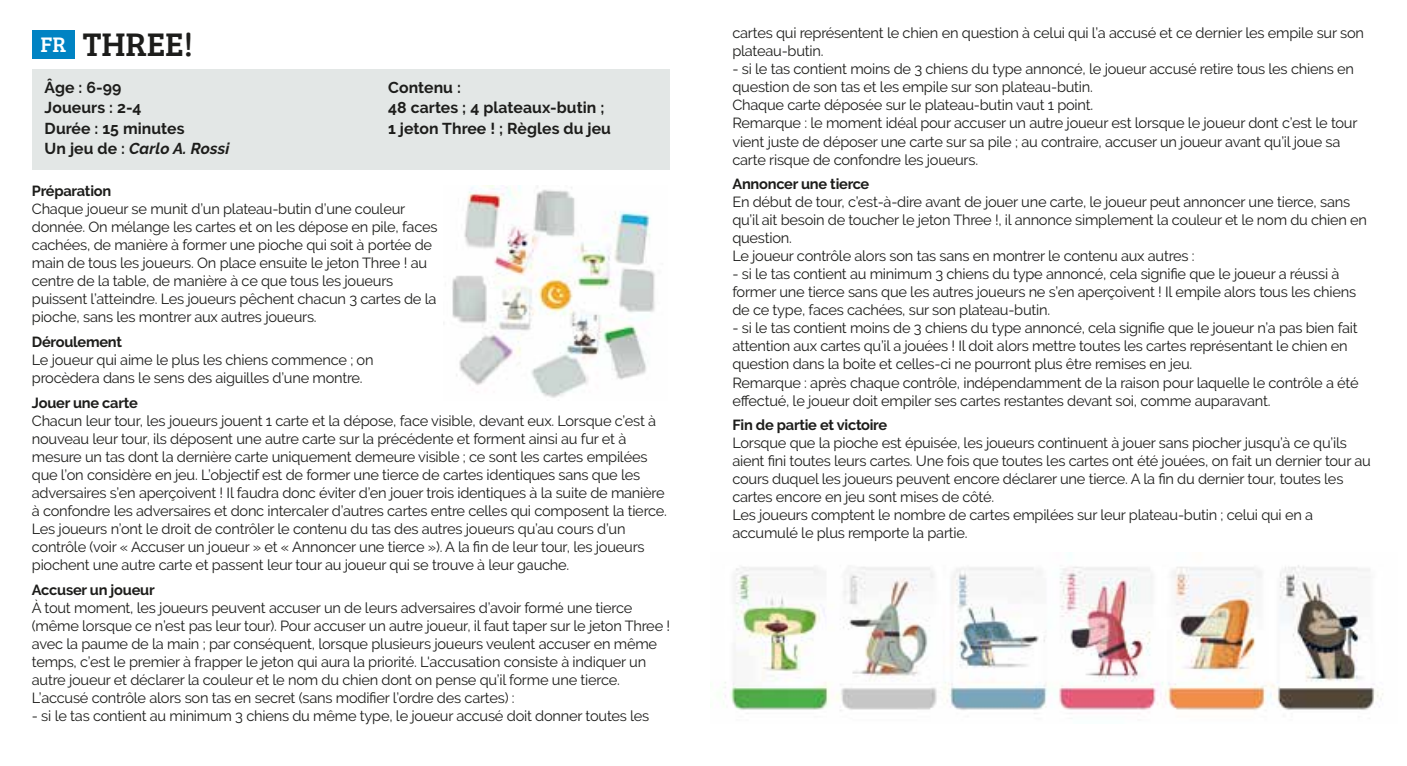
<style>
.page{position:relative;width:1407px;height:766px;background:#fff}
.page>*{position:absolute;margin:0;border:0;box-sizing:border-box;transform-origin:0 0}
.t1{font:33.75px "Bree Serif";color:#1d1d1b}
.t2{font:700 15.75px/20.2px "Raleway";letter-spacing:.005em;color:#1d1d1b}
.t3{font:14.62px/18px "Raleway";letter-spacing:-.015em;color:#1d1d1b}
.t4{font:700 14.62px "Raleway";letter-spacing:-.015em;color:#1d1d1b}
.s1{font-size:21.82px;color:#fff}
.s2{font-style:italic}
</style>
<div class="page">
<img style="left:723px;top:552px;width:660px;height:162px">
<div style="left:32px;top:30px;width:43px;height:29px;background:#0083c3"></div>
<div style="left:32px;top:69px;width:638px;height:100px;background:#e3e7e6"></div>
<img style="left:452px;top:185px;width:203px;height:213px">
<h1 class="t1" style="left:41px;top:20px;width:154px"><span class="s1">FR</span> THREE!</h1>
<p class="t2" style="left:45px;top:78px;width:186px">Âge : 6-99<br>Joueurs : 2-4<br>Durée : 15 minutes<br>Un jeu de : <span class="s2">Carlo A. Rossi</span></p>
<p class="t2" style="left:388px;top:78px;width:224px">Contenu :<br>48 cartes ; 4 plateaux-butin ;<br>1 jeton Three ! ; Règles du jeu</p>
<p class="t4" style="left:32px;top:182px;width:81px">Préparation</p>
<p class="t3" style="left:32px;top:200px;width:407px">Chaque joueur se munit d’un plateau-butin d’une couleur donnée. On mélange les cartes et on les dépose en pile, faces cachées, de manière à former une pioche qui soit à portée de main de tous les joueurs. On place ensuite le jeton Three ! au centre de la table, de manière à ce que tous les joueurs puissent l’atteindre. Les joueurs pêchent chacun 3 cartes de la pioche, sans les montrer aux autres joueurs.</p>
<p class="t4" style="left:32px;top:333px;width:92px">Déroulement</p>
<p class="t3" style="left:32px;top:351px;width:343px">Le joueur qui aime le plus les chiens commence ; on procèdera dans le sens des aiguilles d’une montre.</p>
<p class="t4" style="left:32px;top:394px;width:107px">Jouer une carte</p>
<p class="t3" style="left:32px;top:411px;width:636px">Chacun leur tour, les joueurs jouent 1 carte et la dépose, face visible, devant eux. Lorsque c’est à nouveau leur tour, ils déposent une autre carte sur la précédente et forment ainsi au fur et à mesure un tas dont la dernière carte uniquement demeure visible ; ce sont les cartes empilées que l’on considère en jeu. L’objectif est de former une tierce de cartes identiques sans que les adversaires s’en aperçoivent ! Il faudra donc éviter d’en jouer trois identiques à la suite de manière à confondre les adversaires et donc intercaler d’autres cartes entre celles qui composent la tierce.<br>Les joueurs n’ont le droit de contrôler le contenu du tas des autres joueurs qu’au cours d’un contrôle (voir « Accuser un joueur » et « Annoncer une tierce »). A la fin de leur tour, les joueurs piochent une autre carte et passent leur tour au joueur qui se trouve à leur gauche.</p>
<p class="t4" style="left:32px;top:581px;width:124px">Accuser un joueur</p>
<p class="t3" style="left:32px;top:598px;width:640px">À tout moment, les joueurs peuvent accuser un de leurs adversaires d’avoir formé une tierce (même lorsque ce n’est pas leur tour). Pour accuser un autre joueur, il faut taper sur le jeton Three ! avec la paume de la main ; par conséquent, lorsque plusieurs joueurs veulent accuser en même temps, c’est le premier à frapper le jeton qui aura la priorité. L'accusation consiste à indiquer un autre joueur et déclarer la couleur et le nom du chien dont on pense qu’il forme une tierce.<br>L’accusé contrôle alors son tas en secret (sans modifier l’ordre des cartes) :</p>
<p class="t3" style="left:32px;top:706px;width:619px">- si le tas contient au minimum 3 chiens du même type, le joueur accusé doit donner toutes les</p>
<p class="t3" style="left:732px;top:24px;width:633px">cartes qui représentent le chien en question à celui qui l’a accusé et ce dernier les empile sur son plateau-butin.</p>
<p class="t3" style="left:732px;top:60px;width:627px">- si le tas contient moins de 3 chiens du type annoncé, le joueur accusé retire tous les chiens en question de son tas et les empile sur son plateau-butin.<br>Chaque carte déposée sur le plateau-butin vaut 1 point.<br>Remarque : le moment idéal pour accuser un autre joueur est lorsque le joueur dont c’est le tour vient juste de déposer une carte sur sa pile ; au contraire, accuser un joueur avant qu’il joue sa carte risque de confondre les joueurs.</p>
<p class="t4" style="left:732px;top:176px;width:138px">Annoncer une tierce</p>
<p class="t3" style="left:732px;top:193px;width:636px">En début de tour, c’est-à-dire avant de jouer une carte, le joueur peut annoncer une tierce, sans qu’il ait besoin de toucher le jeton Three !, il annonce simplement la couleur et le nom du chien en question.<br>Le joueur contrôle alors son tas sans en montrer le contenu aux autres :</p>
<p class="t3" style="left:732px;top:265px;width:625px">- si le tas contient au minimum 3 chiens du type annoncé, cela signifie que le joueur a réussi à former une tierce sans que les autres joueurs ne s’en aperçoivent ! Il empile alors tous les chiens de ce type, faces cachées, sur son plateau-butin.</p>
<p class="t3" style="left:732px;top:319px;width:628px">- si le tas contient moins de 3 chiens du type annoncé, cela signifie que le joueur n’a pas bien fait attention aux cartes qu’il a jouées ! Il doit alors mettre toutes les cartes représentant le chien en question dans la boite et celles-ci ne pourront plus être remises en jeu.<br>Remarque : après chaque contrôle, indépendamment de la raison pour laquelle le contrôle a été effectué, le joueur doit empiler ses cartes restantes devant soi, comme auparavant.</p>
<p class="t4" style="left:732px;top:416px;width:156px">Fin de partie et victoire</p>
<p class="t3" style="left:732px;top:434px;width:640px">Lorsque que la pioche est épuisée, les joueurs continuent à jouer sans piocher jusqu’à ce qu’ils aient fini toutes leurs cartes. Une fois que toutes les cartes ont été jouées, on fait un dernier tour au cours duquel les joueurs peuvent encore déclarer une tierce. A la fin du dernier tour, toutes les cartes encore en jeu sont mises de côté.<br>Les joueurs comptent le nombre de cartes empilées sur leur plateau-butin ; celui qui en a accumulé le plus remporte la partie.</p>
</div>
